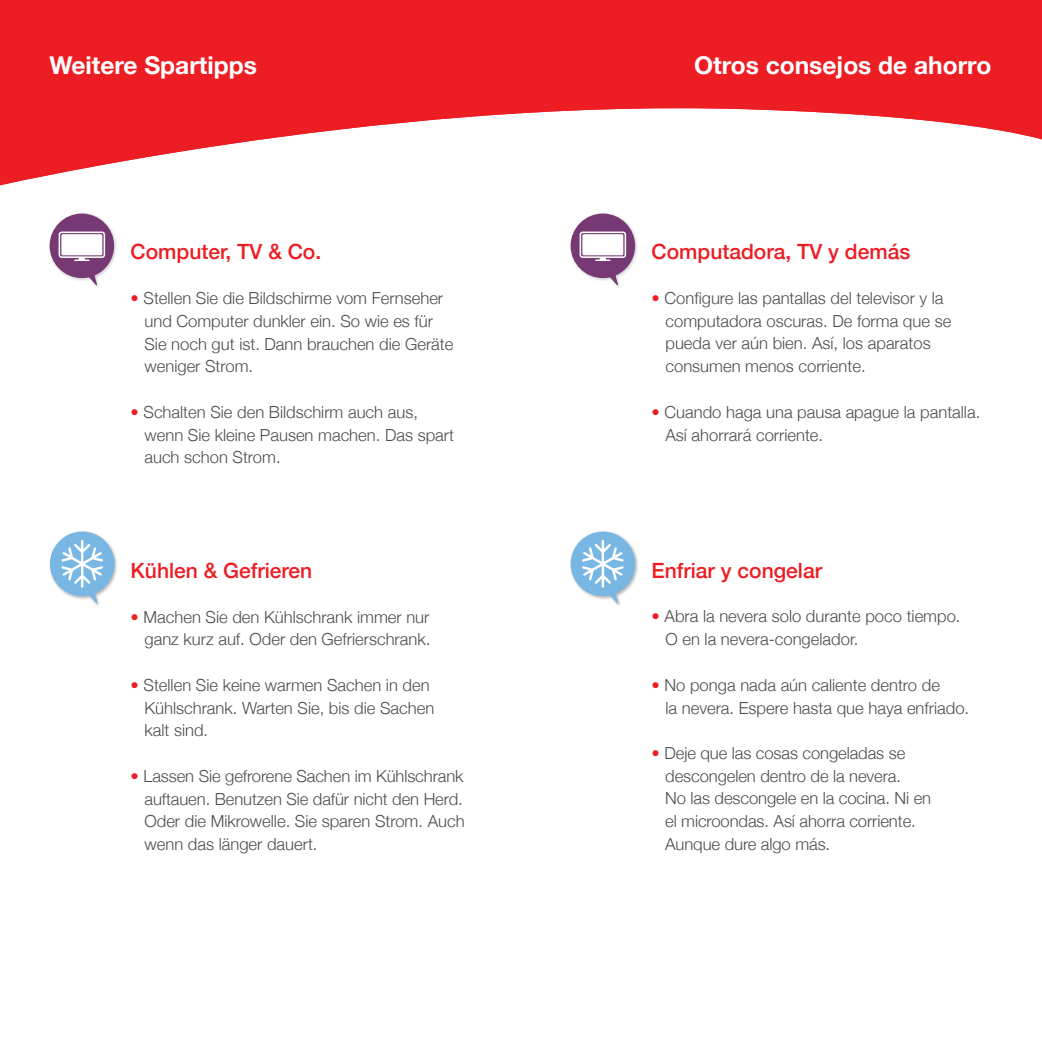
<style>
.page{position:relative;width:1042px;height:1042px;background:#fff}
.page>*{position:absolute;margin:0;border:0;box-sizing:border-box;transform-origin:0 0}
.t1{font:700 24.5px "Helvetica Neue";color:#fff}
.t2{font:500 21px "Helvetica Neue";color:#ed1d24}
.t3{font:300 16.62px/22.8px "Helvetica Neue";color:#4d4d4f}
.s1{color:#ed1d24}
</style>
<div class="page">
<svg style="left:0;top:0;width:1042px;height:186px;fill:#ed1d24"></svg>
<div style="left:49px;top:530px;width:70px;height:77px;background:#000;opacity:.3"></div>
<svg style="left:50px;top:531px;width:64px;height:73px"></svg>
<div style="left:569px;top:530px;width:70px;height:77px;background:#000;opacity:.3"></div>
<svg style="left:570px;top:531px;width:65px;height:73px"></svg>
<div style="left:48px;top:212px;width:70px;height:77px;background:#000;opacity:.2"></div>
<svg style="left:50px;top:214px;width:64px;height:72px"></svg>
<div style="left:61px;top:234px;width:41px;height:21px;background:#fff"></div>
<div style="left:569px;top:212px;width:70px;height:77px;background:#000;opacity:.2"></div>
<svg style="left:570px;top:214px;width:65px;height:72px"></svg>
<div style="left:582px;top:234px;width:41px;height:21px;background:#fff"></div>
<h1 class="t1" style="left:50px;top:46px;width:209px">Weitere Spartipps</h1>
<h1 class="t1" style="left:694px;top:46px;width:299px">Otros consejos de ahorro</h1>
<p class="t2" style="left:131px;top:235px;width:192px">Computer, TV &amp; Co.</p>
<p class="t2" style="left:651px;top:235px;width:260px">Computadora, TV y demás</p>
<p class="t3" style="left:144px;top:285px;width:310px;text-indent:-14px"><span class="s1">•</span> Stellen Sie die Bildschirme vom Fernseher und Computer dunkler ein. So wie es für Sie noch gut ist. Dann brauchen die Geräte weniger Strom.</p>
<p class="t3" style="left:144px;top:399px;width:311px;text-indent:-14px"><span class="s1">•</span> Schalten Sie den Bildschirm auch aus, wenn Sie kleine Pausen machen. Das spart auch schon Strom.</p>
<p class="t3" style="left:665px;top:285px;width:287px;text-indent:-14px"><span class="s1">•</span> Configure las pantallas del televisor y la computadora oscuras. De forma que se pueda ver aún bien. Así, los aparatos consumen menos corriente.</p>
<p class="t3" style="left:665px;top:399px;width:316px;text-indent:-14px"><span class="s1">•</span> Cuando haga una pausa apague la pantalla.<br>Así ahorrará corriente.</p>
<p class="t2" style="left:131px;top:553px;width:183px">Kühlen &amp; Gefrieren</p>
<p class="t2" style="left:651px;top:553px;width:172px">Enfriar y congelar</p>
<p class="t3" style="left:131px;top:604px;width:301px;text-align:right"><span class="s1">•</span> Machen Sie den Kühlschrank immer nur ganz kurz auf. Oder den Gefrierschrank.</p>
<p class="t3" style="left:144px;top:672px;width:291px;text-indent:-14px"><span class="s1">•</span> Stellen Sie keine warmen Sachen in den<br>Kühlschrank. Warten Sie, bis die Sachen kalt sind.</p>
<p class="t3" style="left:144px;top:763px;width:322px;text-align:justify;text-indent:-14px"><span class="s1">•</span> Lassen Sie gefrorene Sachen im Kühlschrank auftauen. Benutzen Sie dafür nicht den Herd.<br>Oder die Mikrowelle. Sie sparen Strom. Auch wenn das länger dauert.</p>
<p class="t3" style="left:665px;top:604px;width:297px;text-indent:-14px"><span class="s1">•</span> Abra la nevera solo durante poco tiempo.<br>O en la nevera-congelador.</p>
<p class="t3" style="left:665px;top:672px;width:305px;text-indent:-14px"><span class="s1">•</span> No ponga nada aún caliente dentro de<br>la nevera. Espere hasta que haya enfriado.</p>
<p class="t3" style="left:665px;top:740px;width:267px;text-indent:-14px"><span class="s1">•</span> Deje que las cosas congeladas se descongelen dentro de la nevera.<br>No las descongele en la cocina. Ni en el microondas. Así ahorra corriente.<br>Aunque dure algo más.</p>
</div>
